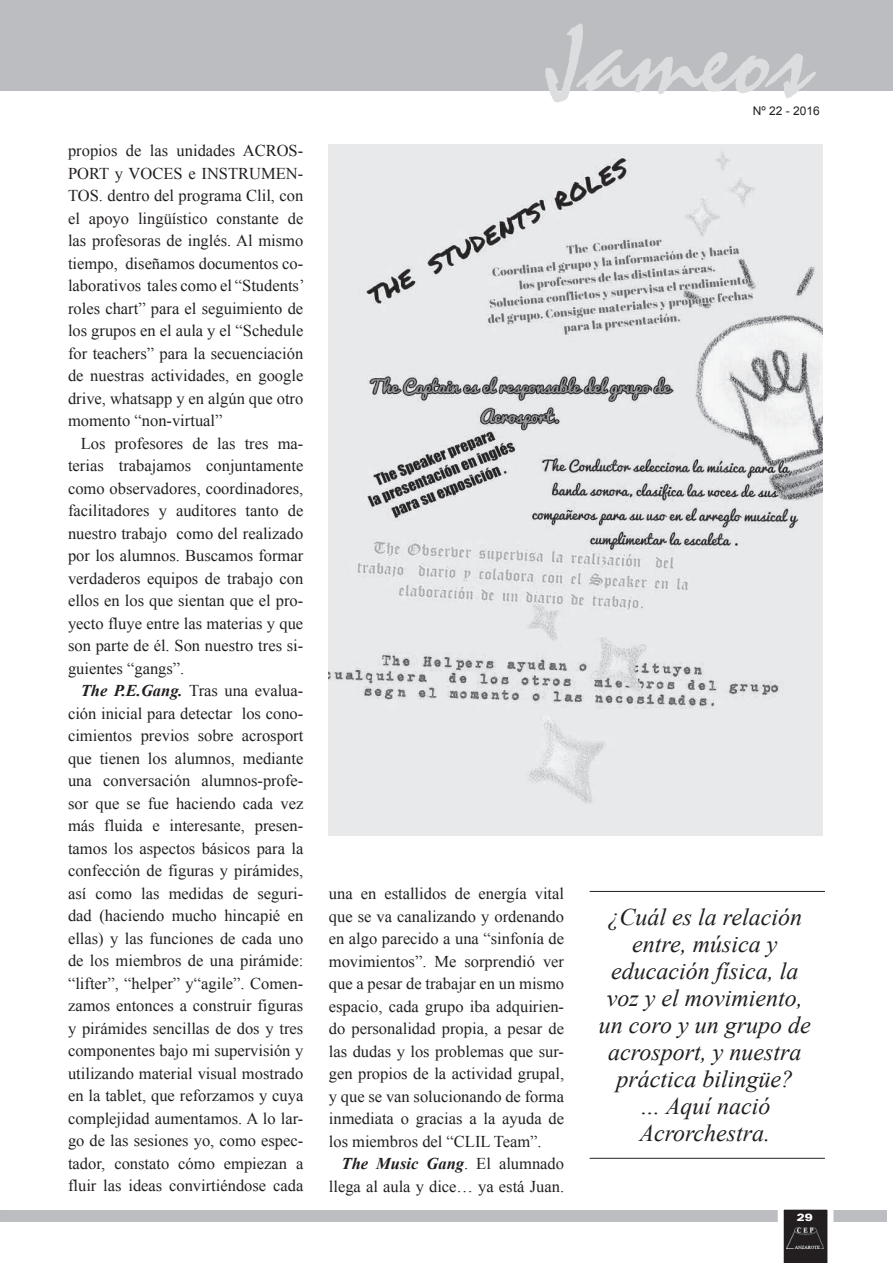
<style>
.page{position:relative;width:893px;height:1263px;background:#fff}
.page>*{position:absolute;margin:0;border:0;box-sizing:border-box;transform-origin:0 0}
.t1{font:108px "Staccato 222 BT";color:#dcdddf}
.t2{font:italic 24px/27px "Times New Roman";color:#231f20;text-align:center}
.t3{font:16.5px/22.5px "Times New Roman";color:#231f20;text-align:justify}
.t4{font:12px "Arial";color:#231f20}
.t5{font:900 expanded 10.5px "Zurich BT";color:#fff}
.s1{font-weight:700;font-style:italic}
</style>
<div class="page">
<div style="left:0;top:1209px;width:887px;height:12px;background:#bcbdc0"></div>
<div style="left:0;top:0;width:893px;height:90px;background:#bcbdc0"></div>
<svg style="left:778px;top:1209px;width:55px;height:54px"></svg>
<img style="left:787px;top:1227px;width:36px;height:21px">
<img style="left:329px;top:145px;width:493px;height:690px">
<hr style="left:590px;top:891px;width:235px;height:1px;background:#231f20">
<hr style="left:590px;top:1158px;width:235px;height:1px;background:#231f20">
<p class="t3" style="left:68px;top:139px;width:238px">propios de las unidades ACROs-PORT y VOCEs e insTRUmEn-TOs. dentro del programa Clil, con el apoyo lingüístico constante de las profesoras de inglés. Al mismo tiempo, diseñamos documentos co&shy;laborativos tales como el “students’ roles chart” para el seguimiento de los grupos en el aula y el “schedule for teachers” para la secuenciación de nuestras actividades, en google drive, whatsapp y en algún que otro momento “non-virtual”</p>
<p class="t3" style="left:68px;top:432px;width:237px;text-indent:13px">los profesores de las tres ma&shy;terias trabajamos conjuntamente como observadores, coordinadores, facilitadores y auditores tanto de nuestro trabajo como del realizado por los alumnos. Buscamos formar verdaderos equipos de trabajo con ellos en los que sientan que el pro&shy;yecto fluye entre las materias y que son parte de él. son nuestro tres si&shy;guientes “gangs”.</p>
<p class="t3" style="left:68px;top:679px;width:237px;text-indent:13px"><span class="s1">The P.E.Gang.</span> Tras una evalua&shy;ción inicial para detectar los cono&shy;cimientos previos sobre acrosport que tienen los alumnos, mediante una conversación alumnos-profe&shy;sor que se fue haciendo cada vez más fluida e interesante, presen&shy;tamos los aspectos básicos para la confección de figuras y pirámides, así como las medidas de seguri&shy;dad (haciendo mucho hincapié en ellas) y las funciones de cada uno de los miembros de una pirámide: “lifter”, “helper” y“agile”. Comen&shy;zamos entonces a construir figuras y pirámides sencillas de dos y tres componentes bajo mi supervisión y utilizando material visual mostrado en la tablet, que reforzamos y cuya complejidad aumentamos. A lo lar&shy;go de las sesiones yo, como espec&shy;tador, constato cómo empiezan a fluir las ideas convirtiéndose cada</p>
<h1 class="t1" style="left:545px;top:-1px;width:267px">Jameos</h1>
<p class="t4" style="left:753px;top:103px;width:69px">Nº 22 - 2016</p>
<p class="t3" style="left:329px;top:882px;width:237px">una en estallidos de energía vital que se va canalizando y ordenando en algo parecido a una “sinfonía de movimientos”. me sorprendió ver que a pesar de trabajar en un mismo espacio, cada grupo iba adquirien&shy;do personalidad propia, a pesar de las dudas y los problemas que sur&shy;gen propios de la actividad grupal, y que se van solucionando de forma inmediata o gracias a la ayuda de los miembros del “Clil Team”.</p>
<p class="t3" style="left:329px;top:1152px;width:237px;text-align:right"><span class="s1">The Music Gang</span>. El alumnado llega al aula y dice… ya está Juan.</p>
<h2 class="t2" style="left:599px;top:902px;width:213px">¿Cuál es la relación entre, música y educación física, la voz y el movimiento, un coro y un grupo de acrosport, y nuestra práctica bilingüe?<br>… Aquí nació<br>Acrorchestra.</h2>
<p class="t5" style="left:797px;top:1211px;width:17px">29</p>
</div>
